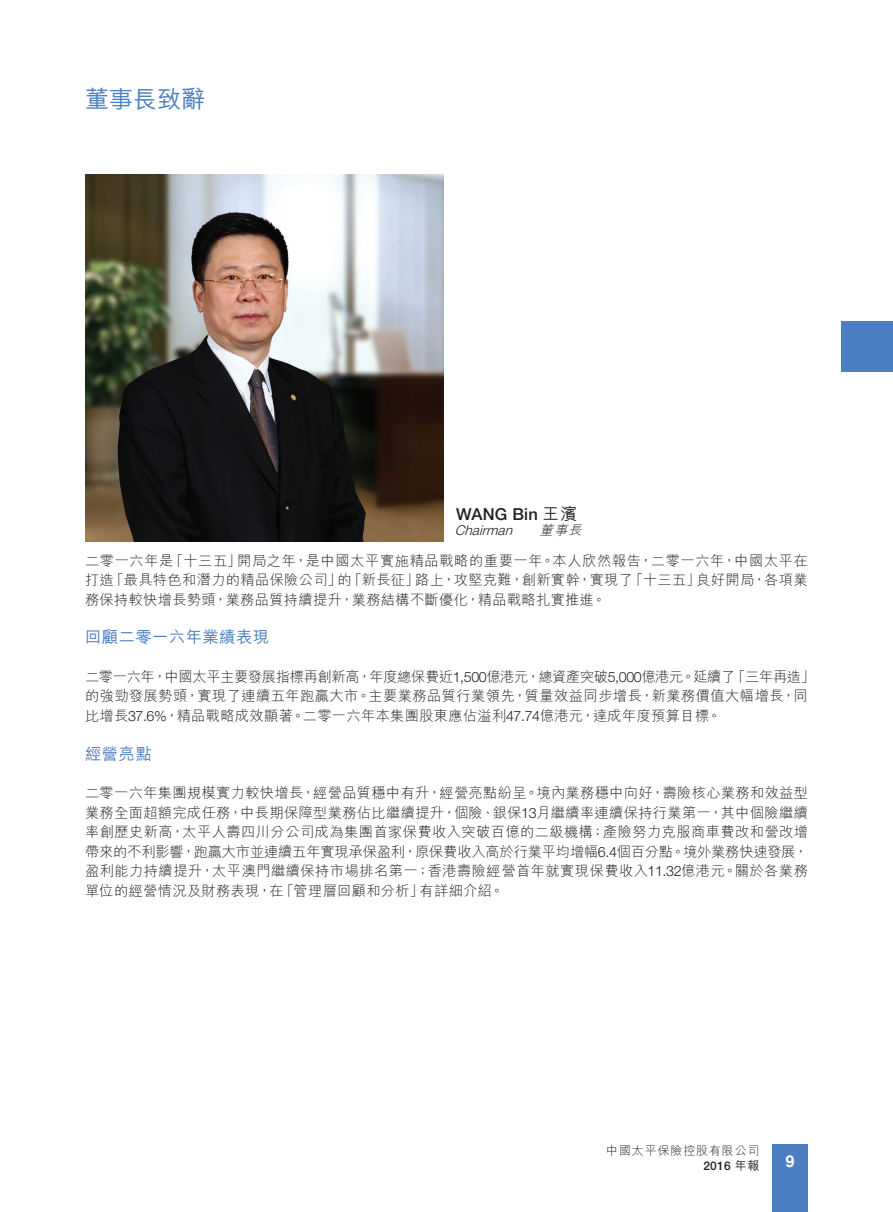
<style>
.page{position:relative;width:893px;height:1212px;background:#fff}
.page>*{position:absolute;margin:0;border:0;box-sizing:border-box;transform-origin:0 0}
.t1{font:500 24px "M Hei HK";color:#4b7fc1}
.t2{font:500 16.5px "M Hei HK";letter-spacing:.015em;color:#4b7fc1}
.t3{font:500 16.5px "Helvetica Neue LT Std";letter-spacing:.01em;color:#231f20}
.t4{font:700 16.5px "Helvetica LT Std";color:#fff}
.t5{font:300 14.25px/19.5px "M Hei HK";letter-spacing:.02em;color:#231f20;text-align:justify}
.t6{font:italic 300 13.5px "Helvetica Neue LT Std";color:#231f20}
.t7{font:italic 300 13.5px "M Hei HK";color:#231f20}
.t8{font:300 12px "M Hei HK";letter-spacing:.07em;color:#231f20}
.t9{font:500 12px "Helvetica Neue LT Std";color:#231f20}
.s1{font-family:"M Hei HK"}
.s2{font-family:"Helvetica Neue LT Std"}
</style>
<div class="page">
<div style="left:772px;top:1144px;width:36px;height:68px;background:#4b7fc1"></div>
<div style="left:841px;top:322px;width:52px;height:50px;background:#4b7fc1"></div>
<img style="left:85px;top:174px;width:358px;height:367px">
<h1 class="t1" style="left:85px;top:81px;width:122px">董事長致辭</h1>
<p class="t3" style="left:456px;top:504px;width:122px">WANG Bin <span class="s1">王濱</span></p>
<p class="t6" style="left:455px;top:522px;width:63px">Chairman</p>
<p class="t7" style="left:539px;top:523px;width:47px">董事長</p>
<p class="t5" style="left:85px;top:550px;width:724px">二零一六年是「十三五」開局之年，是中國太平實施精品戰略的重要一年。本人欣然報告，二零一六年，中國太平在打造「最具特色和潛力的精品保險公司」的「新長征」路上，攻堅克難，創新實幹，實現了「十三五」良好開局，各項業務保持較快增長勢頭，業務品質持續提升，業務結構不斷優化，精品戰略扎實推進。</p>
<p class="t2" style="left:85px;top:625px;width:186px">回顧二零一六年業績表現</p>
<p class="t5" style="left:85px;top:667px;width:731px;text-align:left">二零一六年，中國太平主要發展指標再創新高，年度總保費近<span class="s2">1,500</span>億港元，總資產突破<span class="s2">5,000</span>億港元。延續了「三年再造」的強勁發展勢頭，實現了連續五年跑贏大市。主要業務品質行業領先，質量效益同步增長，新業務價值大幅增長，同比增長<span class="s2">37.6%</span>，精品戰略成效顯著。二零一六年本集團股東應佔溢利<span class="s2">47.74</span>億港元，達成年度預算目標。</p>
<p class="t2" style="left:85px;top:741px;width:68px">經營亮點</p>
<p class="t5" style="left:85px;top:783px;width:725px">二零一六年集團規模實力較快增長，經營品質穩中有升，經營亮點紛呈。境內業務穩中向好，壽險核心業務和效益型業務全面超額完成任務，中長期保障型業務佔比繼續提升，個險、銀保<span class="s2">13</span>月繼續率連續保持行業第一，其中個險繼續率創歷史新高，太平人壽四川分公司成為集團首家保費收入突破百億的二級機構；產險努力克服商車費改和營改增帶來的不利影響，跑贏大市並連續五年實現承保盈利，原保費收入高於行業平均增幅<span class="s2">6.4</span>個百分點。境外業務快速發展，盈利能力持續提升，太平澳門繼續保持市場排名第一；香港壽險經營首年就實現保費收入<span class="s2">11.32</span>億港元。關於各業務單位的經營情況及財務表現，在「管理層回顧和分析」有詳細介紹。</p>
<p class="t8" style="left:606px;top:1144px;width:155px">中國太平保險控股有限公司</p>
<p class="t9" style="left:703px;top:1158px;width:58px">2016 <span class="s1">年報</span></p>
<p class="t4" style="left:785px;top:1151px;width:11px">9</p>
</div>
